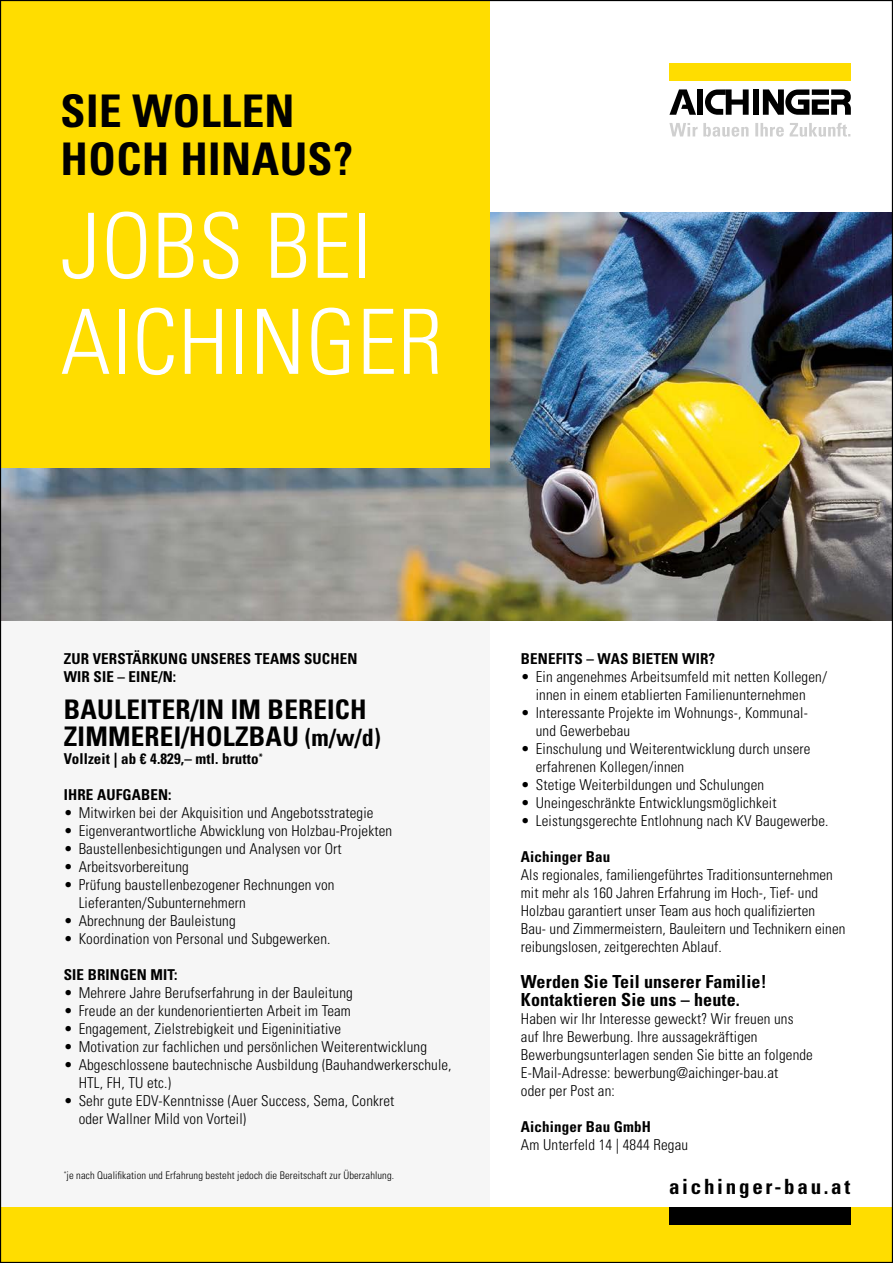
<style>
.page{position:relative;width:893px;height:1263px;background:#fff}
.page>*{position:absolute;margin:0;border:0;box-sizing:border-box;transform-origin:0 0}
.t1{font:300 condensed 90px/96px "Univers LT Std";letter-spacing:.01em;color:#fff}
.t2{font:700 condensed 45px/48px "Univers LT Std";letter-spacing:.01em;color:#000}
.t3{font:700 condensed 27px/27.8px "Univers LT Std";letter-spacing:.01em;color:#000}
.t4{font:700 condensed 21px "Univers LT Std";letter-spacing:.13em;color:#000}
.t5{font:700 condensed 18px/18px "Univers LT Std";letter-spacing:.01em;color:#000}
.t6{font:300 condensed 15px/18px "Univers LT Std";letter-spacing:.01em;color:#000}
.t7{font:700 condensed 15px/18.8px "Univers LT Std";letter-spacing:.01em;color:#000}
.t8{font:300 condensed 10.5px "Univers LT Std";letter-spacing:.01em;color:#000}
.s1{font-size:24px}
</style>
<div class="page">
<div style="left:0;top:532px;width:489px;height:688px;background:#f6f6f6"></div>
<img style="left:2px;top:213px;width:889px;height:408px">
<div style="left:0;top:0;width:489px;height:468px;background:#fd0"></div>
<div style="left:669px;top:64px;width:182px;height:17px;background:#fd0"></div>
<svg style="left:669px;top:89px;width:27px;height:26px"></svg>
<svg style="left:705px;top:89px;width:44px;height:26px"></svg>
<div style="left:753px;top:89px;width:6px;height:26px;background:#000"></div>
<div style="left:697px;top:89px;width:6px;height:26px;background:#000"></div>
<svg style="left:763px;top:89px;width:88px;height:26px"></svg>
<svg style="left:669px;top:123px;width:181px;height:14px"></svg>
<div style="left:0;top:1208px;width:893px;height:55px;background:#fd0"></div>
<div style="left:669px;top:1208px;width:181px;height:17px;background:#000"></div>
<h2 class="t2" style="left:61px;top:87px;width:294px">SIE WOLLEN<br>HOCH HINAUS?</h2>
<h1 class="t1" style="left:61px;top:198px;width:384px">JOBS BEI<br>AICHINGER</h1>
<p class="t7" style="left:64px;top:649px;width:295px">ZUR VERSTÄRKUNG UNSERES TEAMS SUCHEN<br>WIR SIE – EINE/N:</p>
<h3 class="t3" style="left:64px;top:695px;width:319px">BAULEITER/IN IM BEREICH<br>ZIMMEREI/HOLZBAU <span class="s1">(m/w/d)</span></h3>
<p class="t7" style="left:64px;top:750px;width:201px">Vollzeit | ab € 4.829,– mtl. brutto<sup>*</sup></p>
<p class="t7" style="left:64px;top:786px;width:109px">IHRE AUFGABEN:</p>
<p class="t6" style="left:64px;top:804px;width:311px">• Mitwirken bei der Akquisition und Angebotsstrategie</p>
<p class="t6" style="left:64px;top:822px;width:330px">• Eigenverantwortliche Abwicklung von Holzbau-Projekten</p>
<p class="t6" style="left:64px;top:840px;width:280px">• Baustellenbesichtigungen und Analysen vor Ort</p>
<p class="t6" style="left:64px;top:858px;width:127px">• Arbeitsvorbereitung</p>
<p class="t6" style="left:79px;top:876px;width:257px;text-indent:-15px">• Prüfung baustellenbezogener Rechnungen von<br>Lieferanten/Subunternehmern</p>
<p class="t6" style="left:64px;top:912px;width:173px">• Abrechnung der Bauleistung</p>
<p class="t6" style="left:64px;top:930px;width:268px">• Koordination von Personal und Subgewerken.</p>
<p class="t7" style="left:64px;top:966px;width:115px">SIE BRINGEN MIT:</p>
<p class="t6" style="left:64px;top:984px;width:291px">• Mehrere Jahre Berufserfahrung in der Bauleitung</p>
<p class="t6" style="left:64px;top:1002px;width:289px">• Freude an der kundenorientierten Arbeit im Team</p>
<p class="t6" style="left:64px;top:1020px;width:279px">• Engagement, Zielstrebigkeit und Eigeninitiative</p>
<p class="t6" style="left:64px;top:1038px;width:365px">• Motivation zur fachlichen und persönlichen Weiterentwicklung</p>
<p class="t6" style="left:79px;top:1056px;width:374px;text-indent:-15px">• Abgeschlossene bautechnische Ausbildung (Bauhandwerkerschule,<br>HTL, FH, TU etc.)</p>
<p class="t6" style="left:79px;top:1092px;width:317px;text-indent:-15px">• Sehr gute EDV-Kenntnisse (Auer Success, Sema, Conkret oder Wallner Mild von Vorteil)</p>
<p class="t8" style="left:64px;top:1169px;width:332px"><sup>*</sup>je nach Qualifikation und Erfahrung besteht jedoch die Bereitschaft zur Überzahlung.</p>
<p class="t7" style="left:521px;top:649px;width:196px">BENEFITS – WAS BIETEN WIR?</p>
<p class="t6" style="left:521px;top:667px;width:308px;text-align:center">• Ein angenehmes Arbeitsumfeld mit netten Kollegen/ innen in einem etablierten Familienunternehmen</p>
<p class="t6" style="left:536px;top:703px;width:274px;text-indent:-15px">• Interessante Projekte im Wohnungs-, Kommunal&shy;und Gewerbebau</p>
<p class="t6" style="left:536px;top:739px;width:276px;text-indent:-15px">• Einschulung und Weiterentwicklung durch unsere erfahrenen Kollegen/innen</p>
<p class="t6" style="left:521px;top:775px;width:245px">• Stetige Weiterbildungen und Schulungen</p>
<p class="t6" style="left:521px;top:793px;width:257px">• Uneingeschränkte Entwicklungsmöglichkeit</p>
<p class="t6" style="left:521px;top:811px;width:309px">• Leistungsgerechte Entlohnung nach KV Baugewerbe.</p>
<p class="t7" style="left:521px;top:847px;width:91px">Aichinger Bau</p>
<p class="t6" style="left:521px;top:865px;width:326px">Als regionales, familiengeführtes Traditionsunternehmen mit mehr als 160 Jahren Erfahrung im Hoch-, Tief- und Holzbau garantiert unser Team aus hoch qualifizierten<br>Bau- und Zimmermeistern, Bauleitern und Technikern einen reibungslosen, zeitgerechten Ablauf.</p>
<p class="t5" style="left:521px;top:972px;width:247px">Werden Sie Teil unserer Familie!<br>Kontaktieren Sie uns – heute.</p>
<p class="t6" style="left:521px;top:1009px;width:294px">Haben wir Ihr Interesse geweckt? Wir freuen uns auf Ihre Bewerbung. Ihre aussagekräftigen Bewerbungsunterlagen senden Sie bitte an folgende E-Mail-Adresse: bewerbung@aichinger-bau.at<br>oder per Post an:</p>
<p class="t7" style="left:521px;top:1117px;width:132px">Aichinger Bau GmbH</p>
<p class="t6" style="left:521px;top:1135px;width:169px">Am Unterfeld 14 | 4844 Regau</p>
<h3 class="t4" style="left:669px;top:1174px;width:183px">aichinger-bau.at</h3>
</div>
